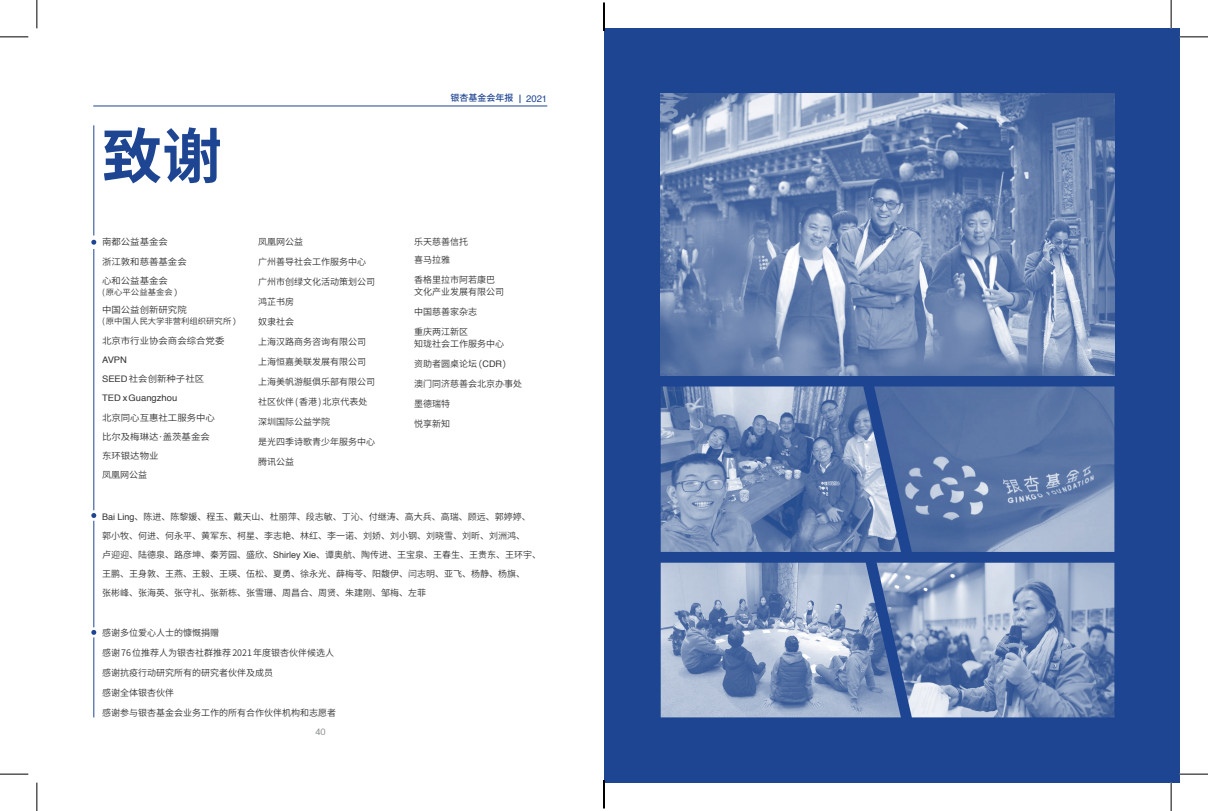
<style>
.page{position:relative;width:1208px;height:811px;background:#fff}
.page>*{position:absolute;margin:0;border:0;box-sizing:border-box;transform-origin:0 0}
.t1{font:700 60px "Noto Sans CJ Ksc";color:#1e4592}
.t2{font:9.5px "Helvetica";color:#1e4592}
.t3{font:600 9px "Noto Sans CJ Ksc";color:#333}
.t4{font:600 9px "Noto Sans CJ Ksc";color:#333;scale:1.05 1}
.t5{font:9px "Helvetica";color:#333;scale:1.05 1}
.t6{font:500 9px "Noto Sans CJ Ksc";color:#1e4592}
.t7{font:9px "FZJUNH ZHUNJW GB1 0";color:#818386;scale:1.11 1}
.t8{font:600 8px "Noto Sans CJ Ksc";color:#333;scale:1.05 1}
.s1{font-family:"Helvetica";font-weight:400}
</style>
<div class="page">
<hr style="left:93px;top:106px;width:454px;height:1px;background:#1e4592">
<hr style="left:94px;top:125px;width:1px;height:110px;background:#1e4592">
<hr style="left:94px;top:249px;width:1px;height:261px;background:#1e4592">
<hr style="left:94px;top:521px;width:1px;height:106px;background:#1e4592">
<hr style="left:94px;top:637px;width:1px;height:80px;background:#1e4592">
<svg style="left:91px;top:240px;width:5px;height:5px"></svg>
<svg style="left:91px;top:513px;width:5px;height:5px"></svg>
<svg style="left:91px;top:630px;width:5px;height:5px"></svg>
<div style="left:604px;top:28px;width:575px;height:754px;background:#1e4592"></div>
<img style="left:660px;top:94px;width:454px;height:282px">
<svg style="left:660px;top:563px;width:216px;height:154px;background:#91a4c5"></svg>
<img style="left:876px;top:563px;width:238px;height:154px">
<img style="left:660px;top:386px;width:214px;height:166px">
<img style="left:874px;top:386px;width:240px;height:166px">
<svg style="left:0;top:37px;width:28px;height:1px"></svg>
<svg style="left:1179px;top:37px;width:29px;height:1px"></svg>
<svg style="left:0;top:774px;width:28px;height:1px"></svg>
<svg style="left:1179px;top:774px;width:29px;height:1px"></svg>
<svg style="left:37px;top:0;width:1px;height:28px"></svg>
<svg style="left:37px;top:782px;width:1px;height:29px"></svg>
<svg style="left:1170px;top:0;width:2px;height:28px"></svg>
<svg style="left:1170px;top:782px;width:2px;height:29px"></svg>
<svg style="left:603px;top:3px;width:2px;height:28px"></svg>
<svg style="left:603px;top:780px;width:2px;height:28px"></svg>
<p class="t1" style="left:102px;top:122px;width:121px">致谢</p>
<p class="t4" style="left:102px;top:237px;width:64px">南都公益基金会</p>
<p class="t4" style="left:102px;top:256px;width:82px">浙江敦和慈善基金会</p>
<p class="t4" style="left:102px;top:275px;width:64px">心和公益基金会</p>
<p class="t8" style="left:102px;top:287px;width:74px">(原心平公益基金会 )</p>
<p class="t4" style="left:102px;top:305px;width:82px">中国公益创新研究院</p>
<p class="t8" style="left:102px;top:316px;width:130px">(原中国人民大学非营利组织研究所 )</p>
<p class="t4" style="left:102px;top:336px;width:118px">北京市行业协会商会综合党委</p>
<p class="t5" style="left:102px;top:353px;width:25px">AVPN</p>
<p class="t4" style="left:102px;top:374px;width:99px"><span class="s1">SEED</span>社会创新种子社区</p>
<p class="t5" style="left:102px;top:391px;width:73px">TED x Guangzhou</p>
<p class="t4" style="left:102px;top:412px;width:109px">北京同心互惠社工服务中心</p>
<p class="t4" style="left:102px;top:431px;width:104px">比尔及梅琳达·盖茨基金会</p>
<p class="t4" style="left:102px;top:450px;width:55px">东环银达物业</p>
<p class="t3" style="left:102px;top:469px;width:46px">凤凰网公益</p>
<p class="t3" style="left:258px;top:237px;width:46px">凤凰网公益</p>
<p class="t3" style="left:258px;top:257px;width:109px">广州善导社会工作服务中心</p>
<p class="t3" style="left:258px;top:277px;width:118px">广州市创绿文化活动策划公司</p>
<p class="t3" style="left:258px;top:297px;width:37px">鸿芷书房</p>
<p class="t3" style="left:258px;top:317px;width:37px">奴隶社会</p>
<p class="t3" style="left:258px;top:337px;width:109px">上海汉路商务咨询有限公司</p>
<p class="t3" style="left:258px;top:357px;width:109px">上海恒嘉美联发展有限公司</p>
<p class="t3" style="left:258px;top:377px;width:118px">上海美帆游艇俱乐部有限公司</p>
<p class="t3" style="left:258px;top:397px;width:111px">社区伙伴 (香港 )北京代表处</p>
<p class="t3" style="left:258px;top:417px;width:73px">深圳国际公益学院</p>
<p class="t3" style="left:258px;top:437px;width:118px">是光四季诗歌青少年服务中心</p>
<p class="t3" style="left:258px;top:457px;width:37px">腾讯公益</p>
<p class="t6" style="left:450px;top:93px;width:65px">银杏基金会年报</p>
<p class="t2" style="left:526px;top:91px;width:23px">2021</p>
<p class="t3" style="left:414px;top:237px;width:55px">乐天慈善信托</p>
<p class="t3" style="left:414px;top:255px;width:37px">喜马拉雅</p>
<p class="t3" style="left:414px;top:275px;width:82px">香格里拉市阿若康巴</p>
<p class="t3" style="left:414px;top:287px;width:91px">文化产业发展有限公司</p>
<p class="t3" style="left:414px;top:307px;width:64px">中国慈善家杂志</p>
<p class="t3" style="left:414px;top:327px;width:55px">重庆两江新区</p>
<p class="t3" style="left:414px;top:339px;width:91px">知珑社会工作服务中心</p>
<p class="t3" style="left:414px;top:359px;width:94px">资助者圆桌论坛 (<span class="s1">CDR</span>)</p>
<p class="t3" style="left:414px;top:379px;width:109px">澳门同济慈善会北京办事处</p>
<p class="t3" style="left:414px;top:399px;width:37px">墨德瑞特</p>
<p class="t3" style="left:414px;top:419px;width:37px">悦享新知</p>
<p class="t3" style="left:102px;top:511px;width:430px"><span class="s1">Bai Ling</span>、陈进、陈黎媛、程玉、戴天山、杜丽萍、段志敏、丁沁、付继涛、高大兵、高瑞、顾远、郭婷婷、</p>
<p class="t3" style="left:102px;top:530px;width:425px">郭小牧、何进、何永平、黄军东、柯星、李志艳、林红、李一诺、刘娇、刘小钢、刘晓雪、刘昕、刘洲鸿、</p>
<p class="t3" style="left:102px;top:549px;width:441px">卢迎迎、陆德泉、路彦坤、秦芳园、盛欣、<span class="s1">Shirley Xie</span>、谭奥航、陶传进、王宝泉、王春生、王贵东、王环宇、</p>
<p class="t3" style="left:102px;top:568px;width:425px">王鹏、王身敦、王燕、王毅、王瑛、伍松、夏勇、徐永光、薛梅苓、阳馥伊、闫志明、亚飞、杨静、杨旗、</p>
<p class="t3" style="left:102px;top:587px;width:326px">张彬峰、张海英、张守礼、张新栋、张雪珊、周昌合、周贤、朱建刚、邹梅、左菲</p>
<p class="t3" style="left:102px;top:628px;width:118px">感谢多位爱心人士的慷慨捐赠</p>
<p class="t3" style="left:102px;top:648px;width:234px">感谢 76位推荐人为银杏社群推荐 2021年度银杏伙伴候选人</p>
<p class="t3" style="left:102px;top:668px;width:173px">感谢抗疫行动研究所有的研究者伙伴及成员</p>
<p class="t3" style="left:102px;top:688px;width:73px">感谢全体银杏伙伴</p>
<p class="t3" style="left:102px;top:708px;width:236px">感谢参与银杏基金会业务工作的所有合作伙伴机构和志愿者</p>
<p class="t7" style="left:315px;top:726px;width:11px">40</p>
</div>
